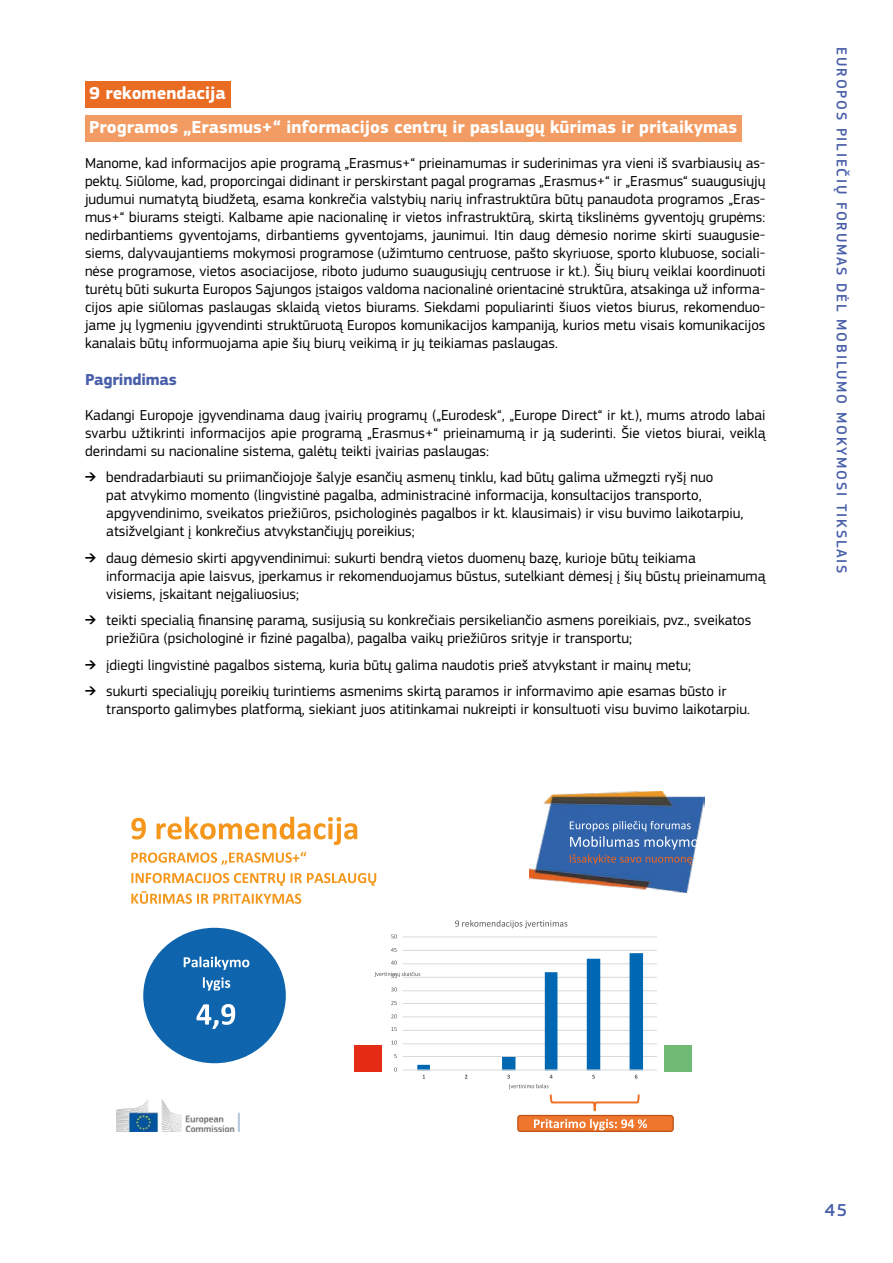
<style>
.page{position:relative;width:893px;height:1263px;background:#fff}
.page>*{position:absolute;margin:0;border:0;box-sizing:border-box;transform-origin:0 0}
.Recommendation_light{font:700 18px "EC Square Sans Pro";color:#fff}
.Recommendation_Orang{font:700 18px "EC Square Sans Pro";color:#fff}
.t1{font:500 18px "EC Square Sans Pro";color:#495fa9}
.Heading_level_2_Reco{font:700 16.5px "EC Square Sans Pro";letter-spacing:-.01em;color:#495fa9}
.Body_text{font:15px/18px "EC Square Sans Pro";color:#000}
.t2{font:500 15px "EC Square Sans Pro";letter-spacing:.12em;color:#495fa9}
</style>
<div class="page">
<div style="left:85px;top:81px;width:145px;height:26px;background:#ea6b22"></div>
<div style="left:85px;top:115px;width:657px;height:27px;background:#f29b62"></div>
<div style="left:143px;top:928px;width:143px;height:135px;background:#0e64ad;border-radius:50%"></div>
<svg style="left:131px;top:818px;width:15px;height:21px"></svg>
<svg style="left:157px;top:817px;width:200px;height:28px"></svg>
<svg style="left:131px;top:852px;width:175px;height:13px"></svg>
<svg style="left:131px;top:873px;width:245px;height:31px"></svg>
<img style="left:355px;top:1045px;width:20px;height:27px">
<svg style="left:196px;top:1004px;width:39px;height:25px"></svg>
<img style="left:116px;top:1100px;width:123px;height:31px">
<div style="left:518px;top:1115px;width:155px;height:16px;background:#ee762d;border-radius:3px"></div>
<div style="left:517px;top:1115px;width:157px;height:17px;border:1px solid #bf5216;border-radius:3px"></div>
<svg style="left:534px;top:1119px;width:113px;height:11px"></svg>
<img style="left:530px;top:791px;width:175px;height:101px">
<svg style="left:570px;top:821px;width:135px;height:44px;background:#5d7eb2"></svg>
<hr style="left:403px;top:1056px;width:254px;height:1px;background:#d9d9d9">
<hr style="left:403px;top:1043px;width:254px;height:1px;background:#d9d9d9">
<hr style="left:403px;top:1030px;width:254px;height:1px;background:#d9d9d9">
<hr style="left:403px;top:1017px;width:254px;height:1px;background:#d9d9d9">
<hr style="left:403px;top:1003px;width:254px;height:1px;background:#d9d9d9">
<hr style="left:403px;top:990px;width:254px;height:1px;background:#d9d9d9">
<hr style="left:403px;top:977px;width:254px;height:1px;background:#d9d9d9">
<hr style="left:403px;top:963px;width:254px;height:1px;background:#d9d9d9">
<hr style="left:403px;top:950px;width:254px;height:1px;background:#d9d9d9">
<hr style="left:403px;top:937px;width:254px;height:1px;background:#d9d9d9">
<hr style="left:403px;top:1070px;width:254px;height:1px;background:#d9d9d9">
<svg style="left:391px;top:934px;width:6px;height:4px"></svg>
<svg style="left:455px;top:920px;width:112px;height:8px"></svg>
<svg style="left:375px;top:948px;width:268px;height:164px"></svg>
<svg style="left:184px;top:956px;width:65px;height:14px"></svg>
<svg style="left:203px;top:977px;width:27px;height:13px"></svg>
<p class="Recommendation_Orang" style="left:89px;top:82px;width:138px">9 rekomendacija</p>
<p class="Recommendation_light" style="left:89px;top:116px;width:649px">Programos „Erasmus+“ informacijos centrų ir paslaugų kūrimas ir pritaikymas</p>
<p class="Body_text" style="left:85px;top:154px;width:682px;text-align:justify">Manome, kad informacijos apie programą „Erasmus+“ prieinamumas ir suderinimas yra vieni iš svarbiausių as&shy;pektų. Siūlome, kad, proporcingai didinant ir perskirstant pagal programas „Erasmus+“ ir „Erasmus“ suaugusiųjų judumui numatytą biudžetą, esama konkrečia valstybių narių infrastruktūra būtų panaudota programos „Eras&shy;mus+“ biurams steigti. Kalbame apie nacionalinę ir vietos infrastruktūrą, skirtą tikslinėms gyventojų grupėms: nedirbantiems gyventojams, dirbantiems gyventojams, jaunimui. Itin daug dėmesio norime skirti suaugusie&shy;siems, dalyvaujantiems mokymosi programose (užimtumo centruose, pašto skyriuose, sporto klubuose, sociali&shy;nėse programose, vietos asociacijose, riboto judumo suaugusiųjų centruose ir kt.). Šių biurų veiklai koordinuoti turėtų būti sukurta Europos Sąjungos įstaigos valdoma nacionalinė orientacinė struktūra, atsakinga už informa&shy;cijos apie siūlomas paslaugas sklaidą vietos biurams. Siekdami populiarinti šiuos vietos biurus, rekomenduo&shy;jame jų lygmeniu įgyvendinti struktūruotą Europos komunikacijos kampaniją, kurios metu visais komunikacijos kanalais būtų informuojama apie šių biurų veikimą ir jų teikiamas paslaugas.</p>
<p class="Heading_level_2_Reco" style="left:85px;top:369px;width:93px">Pagrindimas</p>
<p class="Body_text" style="left:85px;top:406px;width:682px;text-align:justify">Kadangi Europoje įgyvendinama daug įvairių programų („Eurodesk“, „Europe Direct“ ir kt.), mums atrodo labai svarbu užtikrinti informacijos apie programą „Erasmus+“ prieinamumą ir ją suderinti. Šie vietos biurai, veiklą derindami su nacionaline sistema, galėtų teikti įvairias paslaugas:</p>
<p class="Body_text" style="left:106px;top:468px;width:639px;text-indent:-21px">➔ bendradarbiauti su priimančiojoje šalyje esančių asmenų tinklu, kad būtų galima užmegzti ryšį nuo<br>pat atvykimo momento (lingvistinė pagalba, administracinė informacija, konsultacijos transporto, apgyvendinimo, sveikatos priežiūros, psichologinės pagalbos ir kt. klausimais) ir visu buvimo laikotarpiu, atsižvelgiant į konkrečius atvykstančiųjų poreikius;</p>
<p class="Body_text" style="left:106px;top:549px;width:661px;text-indent:-21px">➔ daug dėmesio skirti apgyvendinimui: sukurti bendrą vietos duomenų bazę, kurioje būtų teikiama informacija apie laisvus, įperkamus ir rekomenduojamus būstus, sutelkiant dėmesį į šių būstų prieinamumą visiems, įskaitant neįgaliuosius;</p>
<p class="Body_text" style="left:106px;top:611px;width:647px;text-indent:-21px">➔ teikti specialią finansinę paramą, susijusią su konkrečiais persikeliančio asmens poreikiais, pvz., sveikatos priežiūra (psichologinė ir fizinė pagalba), pagalba vaikų priežiūros srityje ir transportu;</p>
<p class="Body_text" style="left:85px;top:656px;width:607px">➔ įdiegti lingvistinė pagalbos sistemą, kuria būtų galima naudotis prieš atvykstant ir mainų metu;</p>
<p class="Body_text" style="left:106px;top:682px;width:645px;text-indent:-21px">➔ sukurti specialiųjų poreikių turintiems asmenims skirtą paramos ir informavimo apie esamas būsto ir transporto galimybes platformą, siekiant juos atitinkamai nukreipti ir konsultuoti visu buvimo laikotarpiu.</p>
<p class="t2" style="left:850px;top:47px;width:528px;rotate:90deg">EUROPOS PILIEČIŲ FORUMAS DĖL MOBILUMO MOKYMOSI TIKSLAIS</p>
<p class="t1" style="left:825px;top:1199px;width:24px">45</p>
</div>
